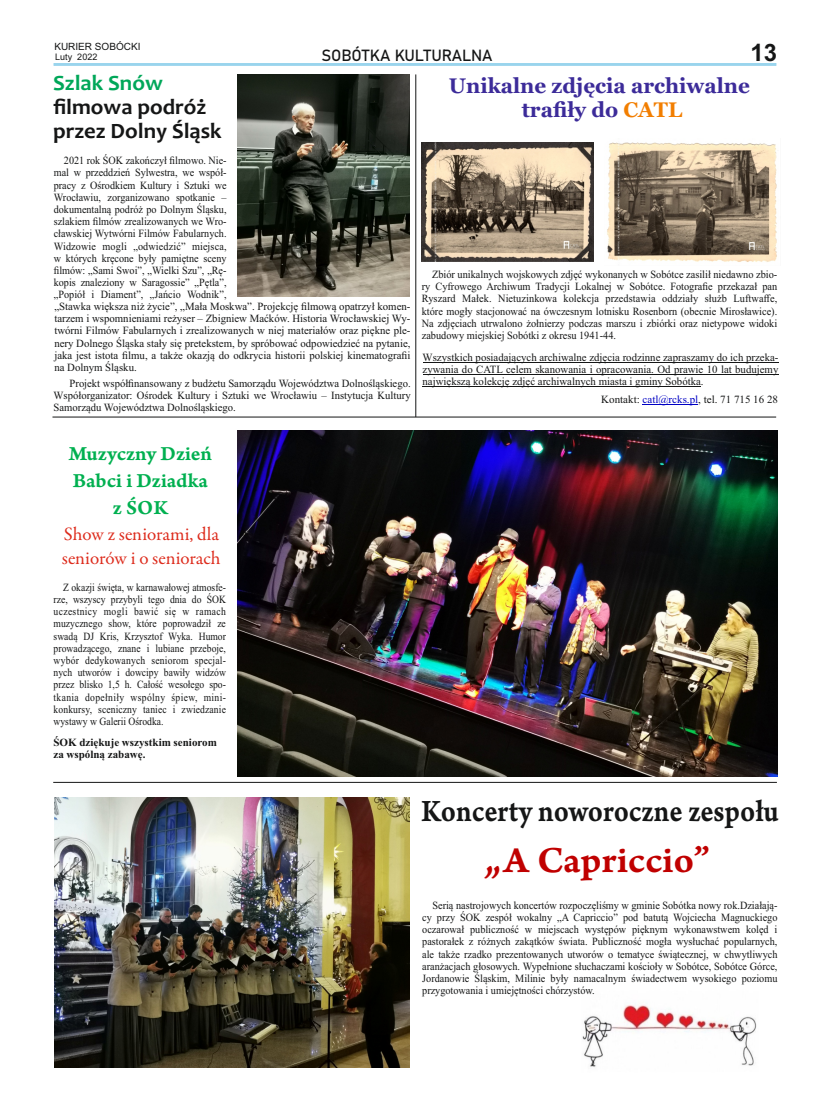
<style>
.page{position:relative;width:820px;height:1106px;background:#fff}
.page>*{position:absolute;margin:0;border:0;box-sizing:border-box;transform-origin:0 0}
.t1{font:38.7px "Arno Pro Smbd Caption";color:#c00000}
.t2{font:32.7px "Arno Pro Smbd Caption";letter-spacing:-.005em;color:#151616;scale:.87 1}
.t3{font:700 24px "Arial";color:#151616}
.t4{font:700 22px/23.6px "Candara";color:#151616}
.t5{font:700 22px "Candara";color:#00a759}
.t6{font:700 21px/23.9px "Georgia";color:#3c2b99;text-align:center}
.t7{font:21px/26.9px "Arno Pro Smbd Caption";color:#00b050;text-align:center}
.t8{font:19px/23.8px "Garamond Premr Pro";color:#dd2b1c}
.t9{font:16px "Bahnschrift";letter-spacing:-.01em;color:#151616}
.t10{font:11px/12.2px "Times New Roman";color:#151616;scale:.92 1}
.t11{font:11px/12.2px "Times New Roman";color:#151616;text-align:justify;scale:.93 1}
.t12{font:11px/12.2px "Times New Roman";color:#151616;text-align:justify}
.t13{font:11px/12.2px "Times New Roman";color:#151616;text-align:justify;scale:.87 1}
.t14{font:11px/12.2px "Times New Roman";color:#151616;text-align:justify;scale:.94 1}
.t15{font:700 11px/12.2px "Times New Roman";color:#151616}
.t16{font:10px "Arial";color:#151616}
.t17{font:9px "Arial";color:#151616}
.s1{color:#f27e00}
.s2{color:#0000c4}
</style>
<div class="page">
<img style="left:582px;top:1005px;width:175px;height:62px">
<hr style="left:53px;top:63px;width:723px;height:3px;background:#9bd5ed">
<img style="left:237px;top:75px;width:172px;height:221px">
<img style="left:607px;top:142px;width:170px;height:120px">
<img style="left:421px;top:142px;width:172px;height:120px">
<hr style="left:422px;top:362px;width:356px;height:1px;background:#151616">
<hr style="left:422px;top:374px;width:356px;height:1px;background:#151616">
<hr style="left:422px;top:386px;width:278px;height:1px;background:#151616">
<hr style="left:642px;top:404px;width:56px;height:1px;background:#0000c4">
<hr style="left:52px;top:417px;width:723px;height:1px;background:#151616">
<hr style="left:415px;top:74px;width:1px;height:343px;background:#151616">
<img style="left:237px;top:430px;width:539px;height:346px">
<hr style="left:53px;top:782px;width:723px;height:1px;background:#151616">
<img style="left:55px;top:797px;width:354px;height:270px">
<p class="t16" style="left:54px;top:43px;width:88px">KURIER SOBÓCKI</p>
<p class="t17" style="left:55px;top:53px;width:44px">Luty 2022</p>
<h3 class="t9" style="left:321px;top:48px;width:172px">SOBÓTKA KULTURALNA</h3>
<h3 class="t5" style="left:53px;top:74px;width:111px">Szlak Snów</h3>
<h3 class="t4" style="left:53px;top:97px;width:170px">filmowa podróż przez Dolny Śląsk</h3>
<p class="t10" style="left:54px;top:156px;width:389px;text-indent:10px">2021 rok ŚOK zakończył filmowo. Nie-<br>mal w przeddzień Sylwestra, we współ-<br>pracy z Ośrodkiem Kultury i Sztuki we<br>Wrocławiu, zorganizowano spotkanie –<br>dokumentalną podróż po Dolnym Śląsku,<br>szlakiem filmów zrealizowanych we Wro-<br>cławskiej Wytwórni Filmów Fabularnych.<br>Widzowie mogli „odwiedzić” miejsca,<br>w których kręcone były pamiętne sceny<br>filmów: „Sami Swoi”, „Wielki Szu”, „Rę-<br>kopis znaleziony w Saragossie” „Pętla”,<br>„Popiół i Diament”, „Jańcio Wodnik”,<br>„Stawka większa niż życie”, „Mała Moskwa”. Projekcję filmową opatrzył komen&shy;tarzem i wspomnieniami reżyser – Zbigniew Maćków. Historia Wrocławskiej Wy&shy;twórni Filmów Fabularnych i zrealizowanych w niej materiałów oraz piękne ple&shy;nery Dolnego Śląska stały się pretekstem, by spróbować odpowiedzieć na pytanie, jaka jest istota filmu, a także okazją do odkrycia historii polskiej kinematografii na Dolnym Śląsku.</p>
<p class="t12" style="left:54px;top:378px;width:358px;text-indent:16px">Projekt współfinansowany z budżetu Samorządu Województwa Dolnośląskiego.<br>Współorganizator: Ośrodek Kultury i Sztuki we Wrocławiu – Instytucja Kultury Samorządu Województwa Dolnośląskiego.</p>
<h3 class="t3" style="left:750px;top:43px;width:28px">13</h3>
<h3 class="t6" style="left:448px;top:76px;width:302px">Unikalne zdjęcia archiwalne trafiły do <span class="s1">CATL</span></h3>
<p class="t14" style="left:421px;top:269px;width:379px;text-indent:10px">Zbiór unikalnych wojskowych zdjęć wykonanych w Sobótce zasilił niedawno zbio&shy;ry Cyfrowego Archiwum Tradycji Lokalnej w Sobótce. Fotografie przekazał pan Ryszard Małek. Nietuzinkowa kolekcja przedstawia oddziały służb Luftwaffe, które mogły stacjonować na ówczesnym lotnisku Rosenborn (obecnie Mirosławice).<br>Na zdjęciach utrwalono żołnierzy podczas marszu i zbiórki oraz nietypowe widoki zabudowy miejskiej Sobótki z okresu 1941-44.</p>
<p class="t12" style="left:422px;top:352px;width:357px">Wszystkich posiadających archiwalne zdjęcia rodzinne zapraszamy do ich przeka&shy;zywania do CATL celem skanowania i opracowania. Od prawie 10 lat budujemy największą kolekcję zdjęć archiwalnych miasta i gminy Sobótka.</p>
<p class="t12" style="left:601px;top:394px;width:178px">Kontakt: <span class="s2">catl@rcks.pl</span>, tel. 71 715 16 28</p>
<h3 class="t7" style="left:69px;top:443px;width:145px">Muzyczny Dzień<br>Babci i Dziadka z ŚOK</h3>
<h3 class="t8" style="left:62px;top:524px;width:160px">Show z seniorami, dla seniorów i o seniorach</h3>
<p class="t13" style="left:54px;top:582px;width:200px;text-indent:10px">Z okazji święta, w karnawałowej atmosfe&shy;rze, wszyscy przybyli tego dnia do ŚOK uczestnicy mogli bawić się w ramach muzycznego show, które poprowadził ze swadą DJ Kris, Krzysztof Wyka. Humor prowadzącego, znane i lubiane przeboje, wybór dedykowanych seniorom specjal&shy;nych utworów i dowcipy bawiły widzów przez blisko 1,5 h. Całość wesołego spo&shy;tkania dopełniły wspólny śpiew, mini&shy;konkursy, sceniczny taniec i zwiedzanie wystawy w Galerii Ośrodka.</p>
<p class="t15" style="left:53px;top:737px;width:165px">ŚOK dziękuje wszystkim seniorom za wspólną zabawę.</p>
<h2 class="t2" style="left:421px;top:799px;width:412px">Koncerty noworoczne zespołu</h2>
<h1 class="t1" style="left:484px;top:846px;width:227px">„A Capriccio”</h1>
<p class="t11" style="left:422px;top:900px;width:383px;text-indent:10px">Serią nastrojowych koncertów rozpoczęliśmy w gminie Sobótka nowy rok.Działają&shy;cy przy ŚOK zespół wokalny „A Capriccio” pod batutą Wojciecha Magnuckiego oczarował publiczność w miejscach występów pięknym wykonawstwem kolęd i pastorałek z różnych zakątków świata. Publiczność mogła wysłuchać popularnych, ale także rzadko prezentowanych utworów o tematyce świątecznej, w chwytliwych aranżacjach głosowych. Wypełnione słuchaczami kościoły w Sobótce, Sobótce Górce, Jordanowie Śląskim, Milinie były namacalnym świadectwem wysokiego poziomu przygotowania i umiejętności chórzystów.</p>
</div>
